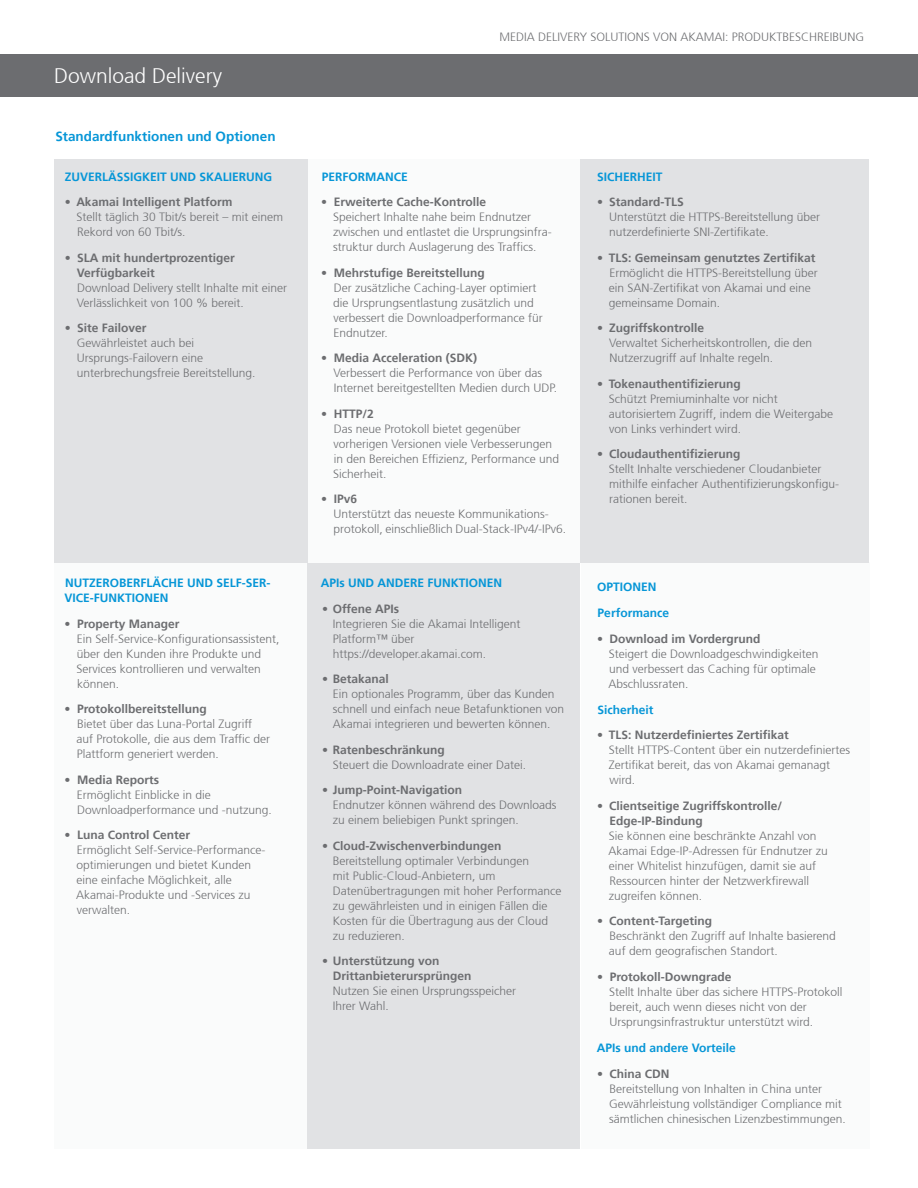
<style>
.page{position:relative;width:918px;height:1188px;background:#fff}
.page>*{position:absolute;margin:0;border:0;box-sizing:border-box;transform-origin:0 0}
.t1{font:300 21px "Frutiger 45";color:#fff}
.t2{font:700 13.5px "Frutiger 65";color:#0696d7}
.t3{font:300 12px/15px "Frutiger 45";color:#6c6d70}
.t4{font:700 12px/15px "Frutiger 65";color:#6c6d70}
.t5{font:700 12px/15px "Frutiger 65";color:#0696d7}
</style>
<div class="page">
<div style="left:0;top:54px;width:918px;height:43px;background:#6c6d70"></div>
<div style="left:54px;top:563px;width:254px;height:586px;background:#fafbfb"></div>
<div style="left:581px;top:563px;width:288px;height:586px;background:#fafbfb"></div>
<div style="left:308px;top:563px;width:272px;height:586px;background:#e1e2e4"></div>
<div style="left:54px;top:159px;width:254px;height:404px;background:#e1e2e4"></div>
<div style="left:308px;top:159px;width:285px;height:404px;background:#fafbfb"></div>
<div style="left:580px;top:159px;width:289px;height:404px;background:#e1e2e4"></div>
<h1 class="t1" style="left:54px;top:64px;width:170px">Download Delivery</h1>
<p class="t2" style="left:55px;top:128px;width:222px">Standardfunktionen und Optionen</p>
<p class="t5" style="left:65px;top:169px;width:209px">ZUVERLÄSSIGKEIT UND SKALIERUNG</p>
<p class="t4" style="left:65px;top:195px;width:169px">• Akamai Intelligent Platform</p>
<p class="t3" style="left:77px;top:210px;width:208px">Stellt täglich 30 Tbit/s bereit – mit einem<br>Rekord von 60 Tbit/s.</p>
<p class="t4" style="left:77px;top:250px;width:160px;text-indent:-12px">• SLA mit hundertprozentiger<br>Verfügbarkeit</p>
<p class="t3" style="left:77px;top:280px;width:212px">Download Delivery stellt Inhalte mit einer<br>Verlässlichkeit von 100 % bereit.</p>
<p class="t4" style="left:65px;top:321px;width:83px">• Site Failover</p>
<p class="t3" style="left:77px;top:336px;width:180px">Gewährleistet auch bei<br>Ursprungs-Failovern eine unterbrechungsfreie Bereitstellung.</p>
<p class="t5" style="left:65px;top:576px;width:207px">NUTZEROBERFLÄCHE UND SELF-SER-<br>VICE-FUNKTIONEN</p>
<p class="t4" style="left:65px;top:616px;width:116px">• Property Manager</p>
<p class="t3" style="left:76px;top:631px;width:205px">Ein Self-Service-Konfigurationsassistent, über den Kunden ihre Produkte und<br>Services kontrollieren und verwalten können.</p>
<p class="t4" style="left:65px;top:702px;width:144px">• Protokollbereitstellung</p>
<p class="t3" style="left:76px;top:717px;width:195px">Bietet über das Luna-Portal Zugriff auf Protokolle, die aus dem Traffic der<br>Plattform generiert werden.</p>
<p class="t4" style="left:65px;top:772px;width:96px">• Media Reports</p>
<p class="t3" style="left:77px;top:787px;width:196px">Ermöglicht Einblicke in die<br>Downloadperformance und -nutzung.</p>
<p class="t4" style="left:65px;top:828px;width:127px">• Luna Control Center</p>
<p class="t3" style="left:76px;top:843px;width:190px">Ermöglicht Self-Service-Performance&shy;optimierungen und bietet Kunden eine einfache Möglichkeit, alle<br>Akamai-Produkte und -Services zu verwalten.</p>
<p class="t3" style="left:499px;top:30px;width:366px">MEDIA DELIVERY SOLUTIONS VON AKAMAI: PRODUKTBESCHREIBUNG</p>
<p class="t5" style="left:322px;top:169px;width:88px">PERFORMANCE</p>
<p class="t4" style="left:321px;top:195px;width:166px">• Erweiterte Cache-Kontrolle</p>
<p class="t3" style="left:333px;top:210px;width:220px">Speichert Inhalte nahe beim Endnutzer zwischen und entlastet die Ursprungsinfra&shy;struktur durch Auslagerung des Traffics.</p>
<p class="t4" style="left:321px;top:265px;width:165px">• Mehrstufige Bereitstellung</p>
<p class="t3" style="left:333px;top:280px;width:211px">Der zusätzliche Caching-Layer optimiert die Ursprungsentlastung zusätzlich und verbessert die Downloadperformance für Endnutzer.</p>
<p class="t4" style="left:321px;top:351px;width:157px">• Media Acceleration (SDK)</p>
<p class="t3" style="left:333px;top:366px;width:225px">Verbessert die Performance von über das<br>Internet bereitgestellten Medien durch UDP.</p>
<p class="t4" style="left:321px;top:406px;width:54px">• HTTP/2</p>
<p class="t3" style="left:333px;top:421px;width:228px">Das neue Protokoll bietet gegenüber vorherigen Versionen viele Verbesserungen in den Bereichen Effizienz, Performance und Sicherheit.</p>
<p class="t4" style="left:321px;top:492px;width:37px">• IPv6</p>
<p class="t3" style="left:333px;top:507px;width:234px">Unterstützt das neueste Kommunikations&shy;protokoll, einschließlich Dual-Stack-IPv4/-IPv6.</p>
<p class="t5" style="left:321px;top:576px;width:183px">APIs UND ANDERE FUNKTIONEN</p>
<p class="t4" style="left:322px;top:601px;width:78px">• Offene APIs</p>
<p class="t3" style="left:333px;top:616px;width:189px">Integrieren Sie die Akamai Intelligent<br>Platform™ über https://developer.akamai.com.</p>
<p class="t4" style="left:322px;top:672px;width:68px">• Betakanal</p>
<p class="t3" style="left:333px;top:687px;width:233px">Ein optionales Programm, über das Kunden schnell und einfach neue Betafunktionen von<br>Akamai integrieren und bewerten können.</p>
<p class="t4" style="left:322px;top:742px;width:124px">• Ratenbeschränkung</p>
<p class="t3" style="left:333px;top:757px;width:195px">Steuert die Downloadrate einer Datei.</p>
<p class="t4" style="left:322px;top:783px;width:141px">• Jump-Point-Navigation</p>
<p class="t3" style="left:333px;top:798px;width:225px">Endnutzer können während des Downloads zu einem beliebigen Punkt springen.</p>
<p class="t4" style="left:322px;top:838px;width:181px">• Cloud-Zwischenverbindungen</p>
<p class="t3" style="left:333px;top:853px;width:230px">Bereitstellung optimaler Verbindungen<br>mit Public-Cloud-Anbietern, um Datenübertragungen mit hoher Performance zu gewährleisten und in einigen Fällen die Kosten für die Übertragung aus der Cloud zu reduzieren.</p>
<p class="t4" style="left:333px;top:954px;width:140px;text-indent:-10px">• Unterstützung von<br>Drittanbieterursprüngen</p>
<p class="t3" style="left:333px;top:984px;width:185px">Nutzen Sie einen Ursprungsspeicher<br>Ihrer Wahl.</p>
<p class="t5" style="left:597px;top:169px;width:67px">SICHERHEIT</p>
<p class="t4" style="left:597px;top:195px;width:88px">• Standard-TLS</p>
<p class="t3" style="left:609px;top:210px;width:213px">Unterstützt die HTTPS-Bereitstellung über nutzerdefinierte SNI-Zertifikate.</p>
<p class="t4" style="left:597px;top:250px;width:220px">• TLS: Gemeinsam genutztes Zertifikat</p>
<p class="t3" style="left:609px;top:265px;width:211px">Ermöglicht die HTTPS-Bereitstellung über ein SAN-Zertifikat von Akamai und eine gemeinsame Domain.</p>
<p class="t4" style="left:597px;top:321px;width:109px">• Zugriffskontrolle</p>
<p class="t3" style="left:609px;top:336px;width:205px">Verwaltet Sicherheitskontrollen, die den<br>Nutzerzugriff auf Inhalte regeln.</p>
<p class="t4" style="left:597px;top:376px;width:145px">• Tokenauthentifizierung</p>
<p class="t3" style="left:609px;top:391px;width:226px">Schützt Premiuminhalte vor nicht autorisiertem Zugriff, indem die Weitergabe von Links verhindert wird.</p>
<p class="t4" style="left:597px;top:447px;width:145px">• Cloudauthentifizierung</p>
<p class="t3" style="left:609px;top:462px;width:232px">Stellt Inhalte verschiedener Cloudanbieter mithilfe einfacher Authentifizierungskonfigu&shy;rationen bereit.</p>
<p class="t5" style="left:597px;top:574px;width:73px;line-height:26.2px">OPTIONEN<br>Performance</p>
<p class="t4" style="left:597px;top:631px;width:165px">• Download im Vordergrund</p>
<p class="t3" style="left:609px;top:646px;width:211px">Steigert die Downloadgeschwindigkeiten und verbessert das Caching für optimale<br>Abschlussraten.</p>
<p class="t5" style="left:597px;top:702px;width:58px">Sicherheit</p>
<p class="t4" style="left:597px;top:728px;width:193px">• TLS: Nutzerdefiniertes Zertifikat</p>
<p class="t3" style="left:609px;top:743px;width:243px">Stellt HTTPS-Content über ein nutzerdefiniertes<br>Zertifikat bereit, das von Akamai gemanagt wird.</p>
<p class="t4" style="left:610px;top:798px;width:174px;text-indent:-12px">• Clientseitige Zugriffskontrolle/<br>Edge-IP-Bindung</p>
<p class="t3" style="left:609px;top:828px;width:221px">Sie können eine beschränkte Anzahl von Akamai Edge-IP-Adressen für Endnutzer zu einer Whitelist hinzufügen, damit sie auf Ressourcen hinter der Netzwerkfirewall zugreifen können.</p>
<p class="t4" style="left:597px;top:914px;width:116px">• Content-Targeting</p>
<p class="t3" style="left:609px;top:929px;width:228px">Beschränkt den Zugriff auf Inhalte basierend auf dem geografischen Standort.</p>
<p class="t4" style="left:597px;top:969px;width:136px">• Protokoll-Downgrade</p>
<p class="t3" style="left:609px;top:984px;width:235px">Stellt Inhalte über das sichere HTTPS-Protokoll bereit, auch wenn dieses nicht von der<br>Ursprungsinfrastruktur unterstützt wird.</p>
<p class="t5" style="left:597px;top:1040px;width:141px">APIs und andere Vorteile</p>
<p class="t4" style="left:597px;top:1066px;width:74px">• China CDN</p>
<p class="t3" style="left:609px;top:1081px;width:238px">Bereitstellung von Inhalten in China unter<br>Gewährleistung vollständiger Compliance mit sämtlichen chinesischen Lizenzbestimmungen.</p>
</div>
